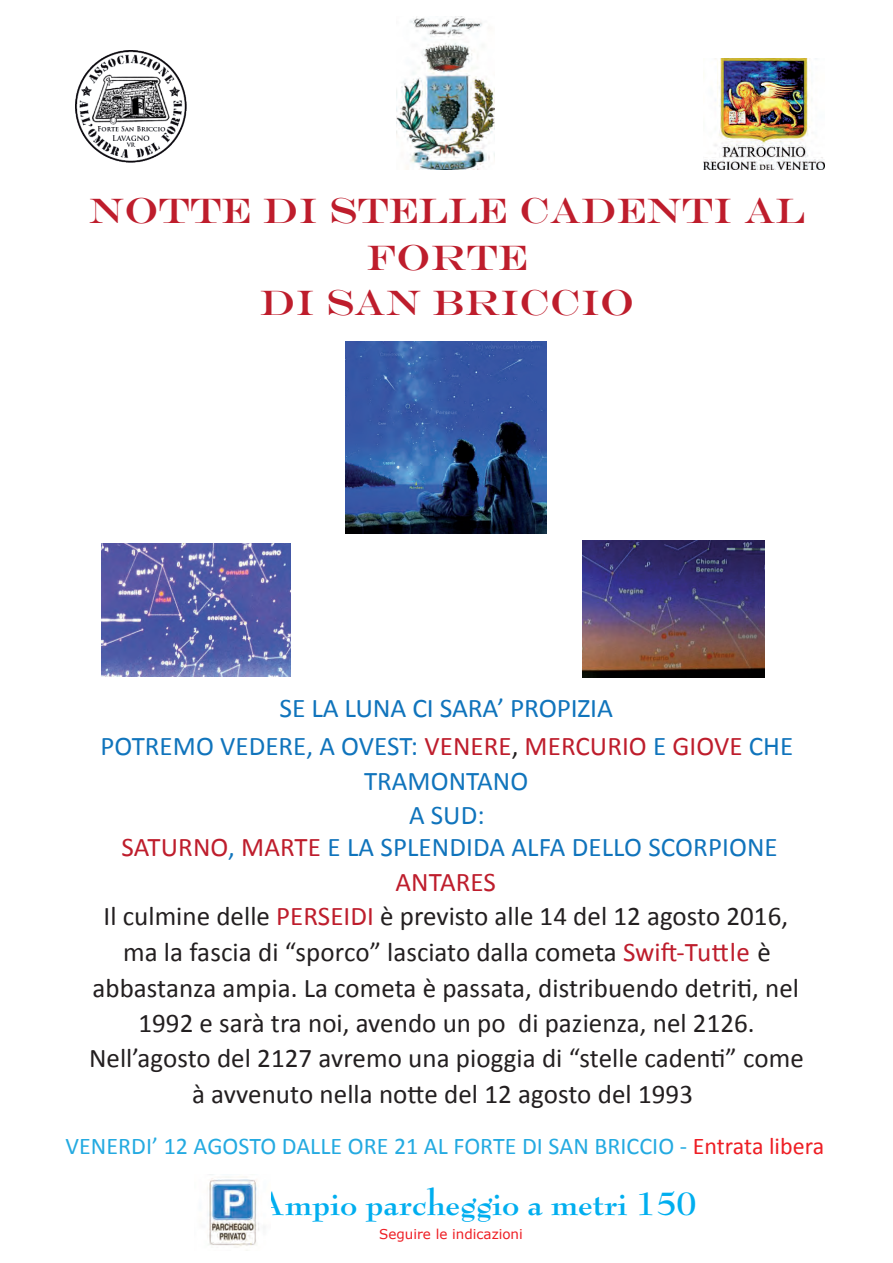
<style>
.page{position:relative;width:893px;height:1263px;background:#fff}
.page>*{position:absolute;margin:0;border:0;box-sizing:border-box;transform-origin:0 0}
.t1{font:36px/45.8px "Engravers";color:#be1d2c;text-align:center}
.t2{font:700 36px "Bernhard Modern Std";color:#00aeef}
.t3{font:27px/34.8px "Calibri";color:#231f20;text-align:center}
.t4{font:27px/38px "Calibri";color:#1074bc;text-align:center}
.t5{font:24px "Calibri";color:#24aae1}
.t6{font:13.5px "Verdana";color:#ee1d23}
.s1{color:#be1d2c}
.s2{color:#231f20}
.s3{color:#1074bc}
.s4{color:#ee1d23}
</style>
<div class="page">
<img style="left:345px;top:342px;width:201px;height:192px">
<img style="left:101px;top:544px;width:189px;height:133px">
<img style="left:582px;top:541px;width:182px;height:136px">
<img style="left:396px;top:16px;width:99px;height:153px">
<img style="left:75px;top:51px;width:112px;height:112px">
<img style="left:209px;top:1174px;width:56px;height:74px">
<img style="left:704px;top:58px;width:120px;height:111px">
<h1 class="t1" style="left:89px;top:187px;width:718px">NOTTE DI STELLE CADENTI AL<br>FORTE<br>DI SAN BRICCIO</h1>
<p class="t4" style="left:100px;top:688px;width:694px">SE LA LUNA CI SARA’ PROPIZIA<br>POTREMO VEDERE, A OVEST: <span class="s1">VENERE</span><span class="s2">,</span> <span class="s1">MERCURIO</span> E <span class="s1">GIOVE</span> CHE</p>
<p class="t3" style="left:89px;top:762px;width:716px"><span class="s3">TRAMONTANO<br>A SUD:<br></span><span class="s1">SATURNO</span><span class="s3">,</span> <span class="s1">MARTE</span> <span class="s3">E LA SPLENDIDA ALFA DELLO SCORPIONE </span><span class="s1">ANTARES<br></span>Il culmine delle <span class="s1">PERSEIDI</span> è previsto alle 14 del 12 agosto 2016, ma la fascia di “sporco” lasciato dalla cometa <span class="s1">Swift-Tuttle</span> è abbastanza ampia. La cometa è passata, distribuendo detriti, nel 1992 e sarà tra noi, avendo un po di pazienza, nel 2126.<br>Nell’agosto del 2127 avremo una pioggia di “stelle cadenti” come à avvenuto nella notte del 12 agosto del 1993</p>
<p class="t5" style="left:65px;top:1131px;width:760px">VENERDI’ 12 AGOSTO DALLE ORE 21 AL FORTE DI SAN BRICCIO - <span class="s4">Entrata libera</span></p>
<h1 class="t2" style="left:258px;top:1185px;width:441px">Ampio parcheggio a metri 150</h1>
<p class="t6" style="left:379px;top:1225px;width:145px">Seguire le indicazioni</p>
</div>
